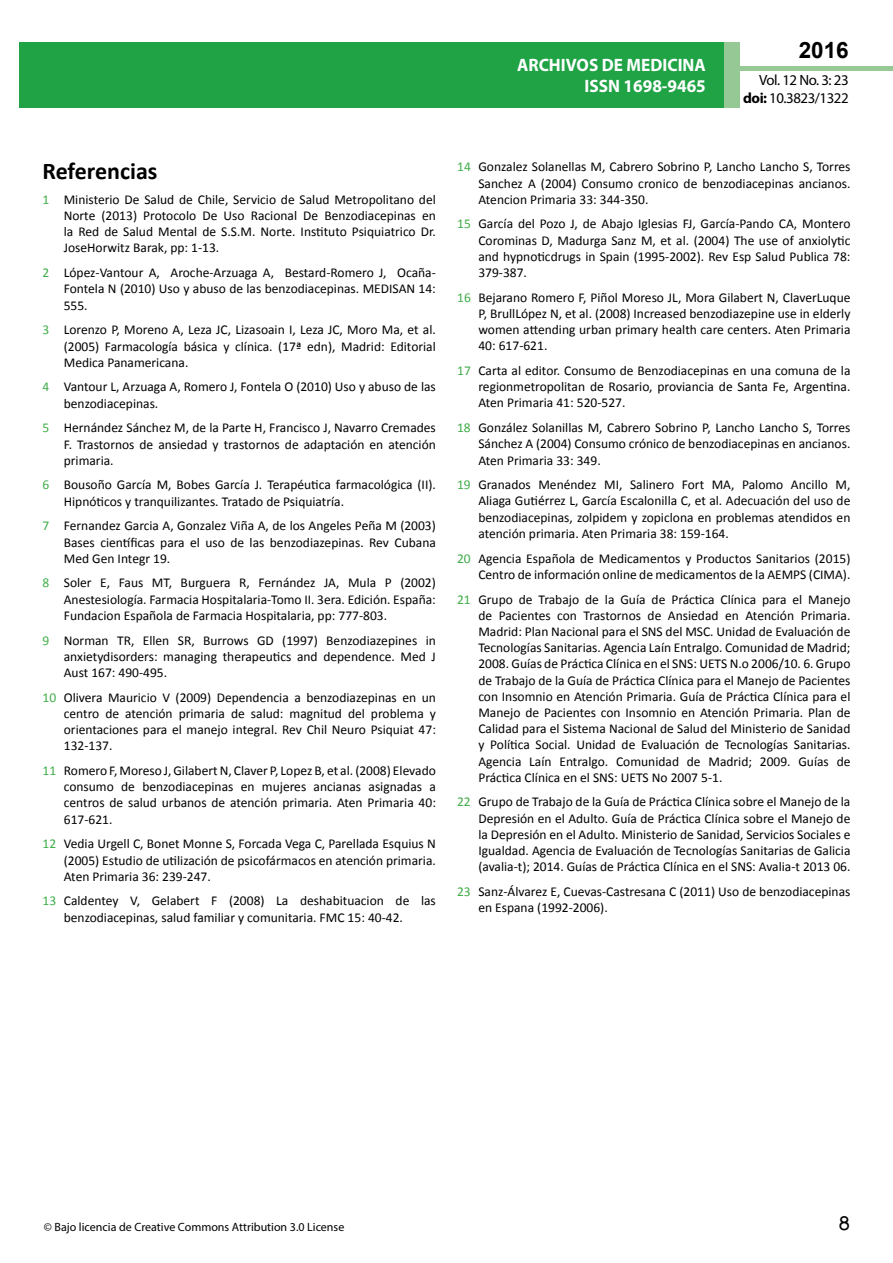
<style>
.page{position:relative;width:893px;height:1263px;background:#fff}
.page>*{position:absolute;margin:0;border:0;box-sizing:border-box;transform-origin:0 0}
.t1{font:25.5px "Tunga";color:#000}
.t2{font:700 24px "Calibri";color:#000}
.t3{font:700 22.5px "Arial";color:#000}
.t4{font:700 18px/21.6px "Myriad Pro";color:#fff;text-align:right;scale:.96 1}
.t5{font:14.85px/17.9px "Myriad Pro";letter-spacing:-.03em;color:#000;text-align:right}
.t6{font:13.5px/16.2px "Calibri";color:#000;text-align:justify}
.t7{font:12px "Myriad Pro";color:#000}
.s1{font-weight:700}
.s2{color:#41ad49}
</style>
<div class="page">
<div style="left:722px;top:66px;width:171px;height:5px;background:#96c996"></div>
<div style="left:19px;top:42px;width:706px;height:66px;background:#1fa345"></div>
<div style="left:725px;top:42px;width:15px;height:66px;background:#96c896"></div>
<h3 class="t4" style="left:517px;top:53px;width:198px">ARCHIVOS DE MEDICINA<br>ISSN 1698-9465</h3>
<h3 class="t3" style="left:799px;top:35px;width:52px">2016</h3>
<p class="t5" style="left:743px;top:71px;width:107px">Vol. 12 No. 3: 23 <span class="s1">doi:</span> 10.3823/1322</p>
<h2 class="t2" style="left:43px;top:156px;width:116px">Referencias</h2>
<p class="t6" style="left:64px;top:191px;width:374px;text-indent:-21px"><span class="s2">1</span> Ministerio De Salud de Chile, Servicio de Salud Metropolitano del Norte (2013) Protocolo De Uso Racional De Benzodiacepinas en la Red de Salud Mental de S.S.M. Norte. Instituto Psiquiatrico Dr.<br>JoseHorwitz Barak, pp: 1-13.</p>
<p class="t6" style="left:64px;top:265px;width:374px;text-indent:-21px"><span class="s2">2</span> López-Vantour A, Aroche-Arzuaga A, Bestard-Romero J, Ocaña-Fontela N (2010) Uso y abuso de las benzodiacepinas. MEDISAN 14:<br>555.</p>
<p class="t6" style="left:64px;top:322px;width:374px;text-indent:-21px"><span class="s2">3</span> Lorenzo P, Moreno A, Leza JC, Lizasoain I, Leza JC, Moro Ma, et al. (2005) Farmacología básica y clínica. (17ª edn), Madrid: Editorial Medica Panamericana.</p>
<p class="t6" style="left:64px;top:379px;width:374px;text-indent:-21px"><span class="s2">4</span> Vantour L, Arzuaga A, Romero J, Fontela O (2010) Uso y abuso de las benzodiacepinas.</p>
<p class="t6" style="left:64px;top:420px;width:374px;text-indent:-21px"><span class="s2">5</span> Hernández Sánchez M, de la Parte H, Francisco J, Navarro Cremades F. Trastornos de ansiedad y trastornos de adaptación en atención primaria.</p>
<p class="t6" style="left:64px;top:477px;width:374px;text-indent:-21px"><span class="s2">6</span> Bousoño García M, Bobes García J. Terapéutica farmacológica (II).<br>Hipnóticos y tranquilizantes. Tratado de Psiquiatría.</p>
<p class="t6" style="left:64px;top:518px;width:374px;text-indent:-21px"><span class="s2">7</span> Fernandez Garcia A, Gonzalez Viña A, de los Angeles Peña M (2003)<br>Bases científicas para el uso de las benzodiazepinas. Rev Cubana Med Gen Integr 19.</p>
<p class="t6" style="left:64px;top:575px;width:374px;text-indent:-21px"><span class="s2">8</span> Soler E, Faus MT, Burguera R, Fernández JA, Mula P (2002)<br>Anestesiología. Farmacia Hospitalaria-Tomo II. 3era. Edición. España:<br>Fundacion Española de Farmacia Hospitalaria, pp: 777-803.</p>
<p class="t6" style="left:64px;top:632px;width:374px;text-indent:-21px"><span class="s2">9</span> Norman TR, Ellen SR, Burrows GD (1997) Benzodiazepines in anxietydisorders: managing therapeutics and dependence. Med J Aust 167: 490-495.</p>
<p class="t6" style="left:64px;top:689px;width:374px;text-indent:-21px"><span class="s2">10</span> Olivera Mauricio V (2009) Dependencia a benzodiazepinas en un centro de atención primaria de salud: magnitud del problema y orientaciones para el manejo integral. Rev Chil Neuro Psiquiat 47:<br>132-137.</p>
<p class="t6" style="left:64px;top:762px;width:374px;text-indent:-21px"><span class="s2">11</span> Romero F, Moreso J,GilabertN, Claver P, Lopez B, et al. (2008) Elevado consumo de benzodiacepinas en mujeres ancianas asignadas a centros de salud urbanos de atención primaria. Aten Primaria 40:<br>617-621.</p>
<p class="t6" style="left:64px;top:836px;width:374px;text-indent:-21px"><span class="s2">12</span> Vedia Urgell C, Bonet Monne S, Forcada Vega C, Parellada Esquius N (2005) Estudio de utilización de psicofármacos en atención primaria.<br>Aten Primaria 36: 239-247.</p>
<p class="t6" style="left:64px;top:893px;width:374px;text-indent:-21px"><span class="s2">13</span> Caldentey V, Gelabert F (2008) La deshabituacion de las benzodiacepinas, salud familiar y comunitaria. FMC 15: 40-42.</p>
<p class="t6" style="left:478px;top:159px;width:374px;text-indent:-21px"><span class="s2">14</span> Gonzalez Solanellas M, Cabrero Sobrino P, Lancho Lancho S, Torres Sanchez A (2004) Consumo cronico de benzodiacepinas ancianos.<br>Atencion Primaria 33: 344-350.</p>
<p class="t6" style="left:478px;top:216px;width:374px;text-indent:-21px"><span class="s2">15</span> García del Pozo J, de Abajo Iglesias FJ, García-Pando CA, Montero Corominas D, Madurga Sanz M, et al. (2004) The use of anxiolytic and hypnoticdrugs in Spain (1995-2002). Rev Esp Salud Publica 78:<br>379-387.</p>
<p class="t6" style="left:478px;top:289px;width:374px;text-indent:-21px"><span class="s2">16</span> Bejarano Romero F, Piñol Moreso JL, Mora Gilabert N, ClaverLuque P, BrullLópez N, et al. (2008) Increased benzodiazepine use in elderly women attending urban primary health care centers. Aten Primaria 40: 617-621.</p>
<p class="t6" style="left:478px;top:362px;width:374px;text-indent:-21px"><span class="s2">17</span> Carta al editor. Consumo de Benzodiacepinas en una comuna de la regionmetropolitan de Rosario, proviancia de Santa Fe, Argentina.<br>Aten Primaria 41: 520-527.</p>
<p class="t6" style="left:478px;top:420px;width:374px;text-indent:-21px"><span class="s2">18</span> González Solanillas M, Cabrero Sobrino P, Lancho Lancho S, Torres Sánchez A (2004) Consumo crónico de benzodiacepinas en ancianos.<br>Aten Primaria 33: 349.</p>
<p class="t6" style="left:478px;top:477px;width:374px;text-indent:-21px"><span class="s2">19</span> Granados Menéndez MI, Salinero Fort MA, Palomo Ancillo M, Aliaga Gutiérrez L, García Escalonilla C, et al. Adecuación del uso de benzodiacepinas, zolpidem y zopiclona en problemas atendidos en atención primaria. Aten Primaria 38: 159-164.</p>
<p class="t6" style="left:457px;top:550px;width:395px;text-align:right"><span class="s2">20</span> Agencia Española de Medicamentos y Productos Sanitarios (2015)<br>Centro de información online de medicamentos de la AEMPS (CIMA).</p>
<p class="t6" style="left:478px;top:591px;width:374px;text-indent:-21px"><span class="s2">21</span> Grupo de Trabajo de la Guía de Práctica Clínica para el Manejo de Pacientes con Trastornos de Ansiedad en Atención Primaria.<br>Madrid: Plan Nacional para el SNS del MSC. Unidad de Evaluación de Tecnologías Sanitarias. Agencia Laín Entralgo. Comunidad de Madrid; 2008. Guías de Práctica Clínica en el SNS: UETS N.o 2006/10. 6. Grupo de Trabajo de la Guía de Práctica Clínica para el Manejo de Pacientes con Insomnio en Atención Primaria. Guía de Práctica Clínica para el Manejo de Pacientes con Insomnio en Atención Primaria. Plan de Calidad para el Sistema Nacional de Salud del Ministerio de Sanidad y Política Social. Unidad de Evaluación de Tecnologías Sanitarias.<br>Agencia Laín Entralgo. Comunidad de Madrid; 2009. Guías de Práctica Clínica en el SNS: UETS No 2007 5-1.</p>
<p class="t6" style="left:478px;top:794px;width:374px;text-indent:-21px"><span class="s2">22</span> Grupo de Trabajo de la Guía de Práctica Clínica sobre el Manejo de la Depresión en el Adulto. Guía de Práctica Clínica sobre el Manejo de la Depresión en el Adulto. Ministerio de Sanidad, Servicios Sociales e Igualdad. Agencia de Evaluación de Tecnologías Sanitarias de Galicia (avalia-t); 2014. Guías de Práctica Clínica en el SNS: Avalia-t 2013 06.</p>
<p class="t6" style="left:478px;top:883px;width:374px;text-indent:-21px"><span class="s2">23</span> Sanz-Álvarez E, Cuevas-Castresana C (2011) Uso de benzodiacepinas en Espana (1992-2006).</p>
<p class="t7" style="left:44px;top:1220px;width:302px">© Bajo licencia de Creative Commons Attribution 3.0 License</p>
<h1 class="t1" style="left:839px;top:1206px;width:13px">8</h1>
</div>
